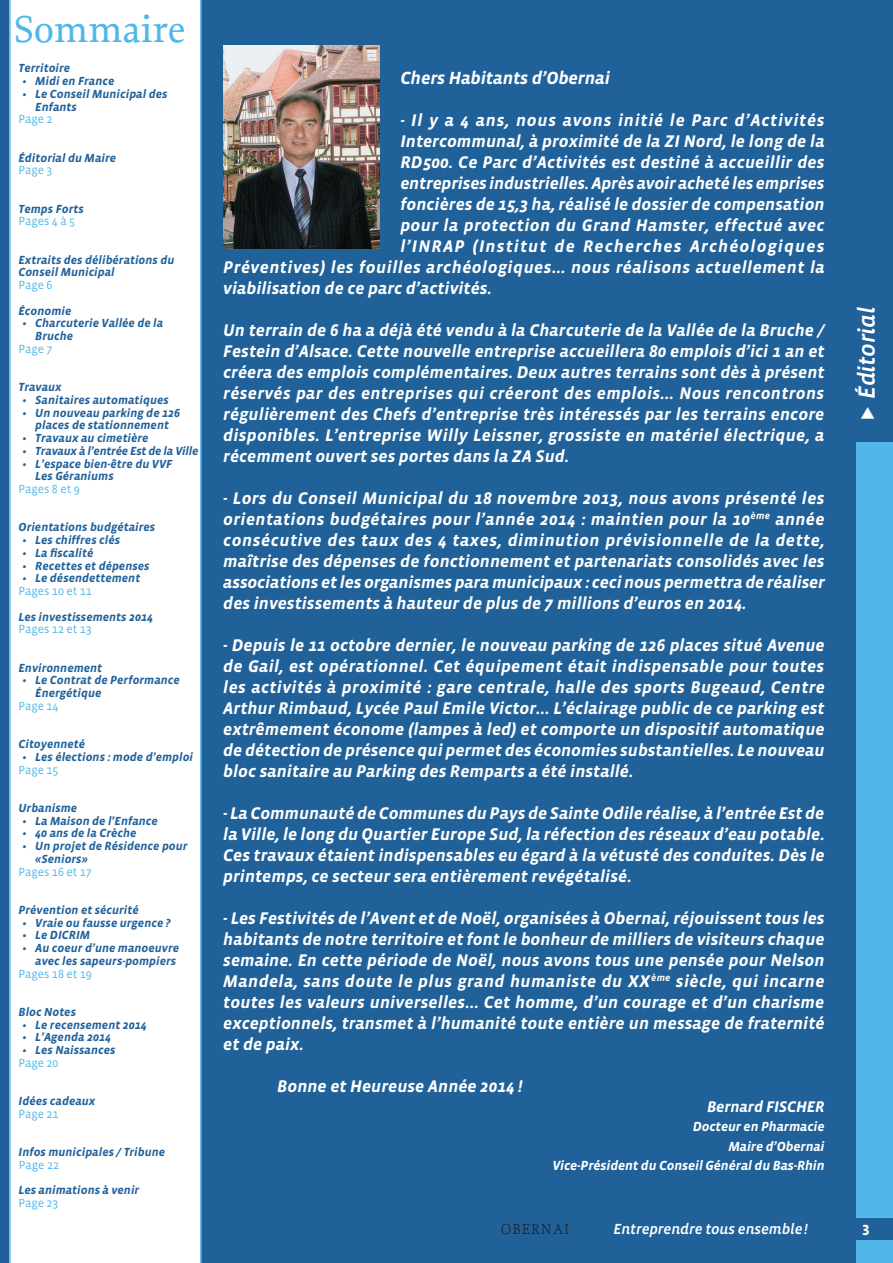
<style>
.page{position:relative;width:893px;height:1263px;background:#20619a}
.page>*{position:absolute;margin:0;border:0;box-sizing:border-box;transform-origin:0 0}
.t1{font:500 39px "Proforma";color:#50b7e8}
.t2{font:24px "Vista Sans Alt Med Ita";letter-spacing:-.02em;color:#fff}
.t3{font:21px "Proforma Ultra Light SC";letter-spacing:.05em;color:#231f20}
.t4{font:italic 700 18px "Vista Sans";letter-spacing:-.01em;color:#fff}
.t5{font:italic 700 17.25px/21px "Vista Sans";color:#fff;text-align:justify}
.t6{font:italic 700 17.25px "Vista Sans";letter-spacing:.025em;color:#fff}
.t7{font:italic 700 17.25px "Vista Sans";letter-spacing:.02em;color:#fff}
.t8{font:italic 700 17.25px "Vista Sans";letter-spacing:.04em;color:#fff}
.t9{font:italic 700 17.25px "Vista Sans";letter-spacing:.065em;color:#fff}
.t10{font:italic 700 15.75px "Vista Sans";letter-spacing:-.01em;color:#fff}
.t11{font:15px "Vista Sans Alt Med Ita";letter-spacing:-.01em;color:#fff}
.t12{font:700 15px "Vista Sans Alt";color:#fff}
.t13{font:italic 700 13.5px/19.5px "Vista Sans";letter-spacing:-.01em;color:#fff;text-align:right}
.t14{font:italic 700 12px/12.8px "Vista Sans";color:#20619a}
.t15{font:12px "Vista Sans";color:#50b7e8}
.t16{font:italic 700 12px "Vista Sans";letter-spacing:-.02em;color:#20619a}
</style>
<div class="page">
<div style="left:9px;top:0;width:193px;height:1263px;background:#fff"></div>
<img style="left:223px;top:46px;width:156px;height:202px">
<div style="left:857px;top:420px;width:36px;height:843px;background:#50b7e8"></div>
<div style="left:839px;top:0;width:54px;height:441px;background:#20619a"></div>
<div style="left:839px;top:1218px;width:54px;height:21px;background:#20619a"></div>
<h1 class="t1" style="left:14px;top:5px;width:173px">Sommaire</h1>
<p class="t14" style="left:19px;top:62px;width:53px">Territoire</p>
<p class="t14" style="left:23px;top:75px;width:93px">• Midi en France</p>
<p class="t14" style="left:35px;top:88px;width:134px;text-indent:-13px">• Le Conseil Municipal des<br>Enfants</p>
<p class="t15" style="left:19px;top:113px;width:36px">Page 2</p>
<p class="t14" style="left:19px;top:151px;width:99px">Éditorial du Maire</p>
<p class="t15" style="left:19px;top:164px;width:36px">Page 3</p>
<p class="t14" style="left:19px;top:202px;width:67px">Temps Forts</p>
<p class="t15" style="left:19px;top:215px;width:58px">Pages 4 à 5</p>
<p class="t14" style="left:19px;top:253px;width:157px">Extraits des délibérations du<br>Conseil Municipal</p>
<p class="t15" style="left:19px;top:279px;width:36px">Page 6</p>
<p class="t14" style="left:19px;top:304px;width:54px">Économie</p>
<p class="t14" style="left:35px;top:317px;width:130px;text-indent:-13px">• Charcuterie Vallée de la<br>Bruche</p>
<p class="t15" style="left:19px;top:343px;width:36px">Page 7</p>
<p class="t14" style="left:19px;top:381px;width:45px">Travaux</p>
<p class="t14" style="left:23px;top:394px;width:148px">• Sanitaires automatiques</p>
<p class="t14" style="left:23px;top:406px;width:159px;text-align:center">• Un nouveau parking de 126 places de stationnement</p>
<p class="t14" style="left:23px;top:432px;width:128px">• Travaux au cimetière</p>
<p class="t16" style="left:23px;top:445px;width:178px">• Travaux à l’entrée Est de la Ville</p>
<p class="t14" style="left:35px;top:457px;width:139px;text-indent:-13px">• L’espace bien-être du VVF<br>Les Géraniums</p>
<p class="t15" style="left:19px;top:483px;width:63px">Pages 8 et 9</p>
<p class="t14" style="left:19px;top:521px;width:138px">Orientations budgétaires</p>
<p class="t14" style="left:23px;top:534px;width:99px">• Les chiffres clés</p>
<p class="t14" style="left:23px;top:547px;width:72px">• La fiscalité</p>
<p class="t14" style="left:23px;top:559px;width:129px">• Recettes et dépenses</p>
<p class="t14" style="left:23px;top:572px;width:119px">• Le désendettement</p>
<p class="t15" style="left:19px;top:585px;width:75px">Pages 10 et 11</p>
<p class="t14" style="left:19px;top:610px;width:136px">Les investissements 2014</p>
<p class="t15" style="left:19px;top:623px;width:75px">Pages 12 et 13</p>
<p class="t14" style="left:19px;top:661px;width:85px">Environnement</p>
<p class="t14" style="left:35px;top:674px;width:146px;text-indent:-13px">• Le Contrat de Performance<br>Énergétique</p>
<p class="t15" style="left:19px;top:700px;width:42px">Page 14</p>
<p class="t14" style="left:19px;top:738px;width:68px">Citoyenneté</p>
<p class="t14" style="left:23px;top:751px;width:172px">• Les élections : mode d’emploi</p>
<p class="t15" style="left:19px;top:763px;width:42px">Page 15</p>
<p class="t14" style="left:19px;top:802px;width:60px">Urbanisme</p>
<p class="t14" style="left:23px;top:814px;width:137px">• La Maison de l’Enfance</p>
<p class="t14" style="left:23px;top:827px;width:115px">• 40 ans de la Crèche</p>
<p class="t14" style="left:35px;top:840px;width:154px;text-indent:-13px">• Un projet de Résidence pour «Seniors»</p>
<p class="t15" style="left:19px;top:865px;width:75px">Pages 16 et 17</p>
<p class="t14" style="left:19px;top:904px;width:122px">Prévention et sécurité</p>
<p class="t14" style="left:23px;top:916px;width:150px">• Vraie ou fausse urgence ?</p>
<p class="t14" style="left:23px;top:929px;width:69px">• Le DICRIM</p>
<p class="t14" style="left:23px;top:942px;width:158px;text-align:right">• Au coeur d’une manoeuvre avec les sapeurs-pompiers</p>
<p class="t15" style="left:19px;top:967px;width:75px">Pages 18 et 19</p>
<p class="t14" style="left:19px;top:1006px;width:59px">Bloc Notes</p>
<p class="t14" style="left:23px;top:1018px;width:126px">• Le recensement 2014</p>
<p class="t14" style="left:23px;top:1031px;width:90px">• L’Agenda 2014</p>
<p class="t14" style="left:23px;top:1044px;width:94px">• Les Naissances</p>
<p class="t15" style="left:19px;top:1056px;width:42px">Page 20</p>
<p class="t14" style="left:19px;top:1095px;width:78px">Idées cadeaux</p>
<p class="t15" style="left:19px;top:1107px;width:42px">Page 21</p>
<p class="t14" style="left:19px;top:1146px;width:148px">Infos municipales / Tribune</p>
<p class="t15" style="left:19px;top:1158px;width:42px">Page 22</p>
<p class="t14" style="left:19px;top:1184px;width:122px">Les animations à venir</p>
<p class="t15" style="left:19px;top:1197px;width:42px">Page 23</p>
<p class="t4" style="left:400px;top:69px;width:211px">Chers Habitants d’Obernai</p>
<p class="t8" style="left:400px;top:111px;width:426px">- Il y a 4 ans, nous avons initié le Parc d’Activités</p>
<p class="t5" style="left:400px;top:131px;width:426px">Intercommunal, à proximité de la ZI Nord, le long de la</p>
<p class="t5" style="left:400px;top:152px;width:426px">RD500. Ce Parc d’Activités est destiné à accueillir des</p>
<p class="t5" style="left:400px;top:173px;width:426px">entreprises industrielles. Après avoir acheté les emprises</p>
<p class="t5" style="left:400px;top:194px;width:426px">foncières de 15,3 ha, réalisé le dossier de compensation</p>
<p class="t7" style="left:400px;top:216px;width:426px">pour la protection du Grand Hamster, effectué avec</p>
<p class="t9" style="left:400px;top:237px;width:426px">l’INRAP (Institut de Recherches Archéologiques</p>
<p class="t6" style="left:223px;top:258px;width:603px">Préventives) les fouilles archéologiques… nous réalisons actuellement la</p>
<p class="t5" style="left:223px;top:278px;width:270px">viabilisation de ce parc d’activités.</p>
<p class="t5" style="left:223px;top:320px;width:603px">Un terrain de 6 ha a déjà été vendu à la Charcuterie de la Vallée de la Bruche / Festein d’Alsace. Cette nouvelle entreprise accueillera 80 emplois d’ici 1 an et créera des emplois complémentaires. Deux autres terrains sont dès à présent réservés par des entreprises qui créeront des emplois… Nous rencontrons régulièrement des Chefs d’entreprise très intéressés par les terrains encore disponibles. L’entreprise Willy Leissner, grossiste en matériel électrique, a récemment ouvert ses portes dans la ZA Sud.</p>
<p class="t5" style="left:223px;top:488px;width:603px">- Lors du Conseil Municipal du 18 novembre 2013, nous avons présenté les orientations budgétaires pour l’année 2014 : maintien pour la 10<sup>ème</sup> année consécutive des taux des 4 taxes, diminution prévisionnelle de la dette, maîtrise des dépenses de fonctionnement et partenariats consolidés avec les associations et les organismes para municipaux : ceci nous permettra de réaliser des investissements à hauteur de plus de 7 millions d’euros en 2014.</p>
<p class="t5" style="left:223px;top:635px;width:603px">- Depuis le 11 octobre dernier, le nouveau parking de 126 places situé Avenue de Gail, est opérationnel. Cet équipement était indispensable pour toutes les activités à proximité : gare centrale, halle des sports Bugeaud, Centre Arthur Rimbaud, Lycée Paul Emile Victor… L’éclairage public de ce parking est extrêmement économe (lampes à led) et comporte un dispositif automatique de détection de présence qui permet des économies substantielles. Le nouveau bloc sanitaire au Parking des Remparts a été installé.</p>
<p class="t5" style="left:223px;top:803px;width:603px">- La Communauté de Communes du Pays de Sainte Odile réalise, à l’entrée Est de la Ville, le long du Quartier Europe Sud, la réfection des réseaux d’eau potable.<br>Ces travaux étaient indispensables eu égard à la vétusté des conduites. Dès le printemps, ce secteur sera entièrement revégétalisé.</p>
<p class="t5" style="left:223px;top:908px;width:603px">- Les Festivités de l’Avent et de Noël, organisées à Obernai, réjouissent tous les habitants de notre territoire et font le bonheur de milliers de visiteurs chaque semaine. En cette période de Noël, nous avons tous une pensée pour Nelson Mandela, sans doute le plus grand humaniste du XX<sup>ème</sup> siècle, qui incarne toutes les valeurs universelles… Cet homme, d’un courage et d’un charisme exceptionnels, transmet à l’humanité toute entière un message de fraternité et de paix.</p>
<p class="t5" style="left:277px;top:1076px;width:247px">Bonne et Heureuse Année 2014 !</p>
<p class="t10" style="left:707px;top:1098px;width:119px">Bernard FISCHER</p>
<p class="t13" style="left:552px;top:1117px;width:274px">Docteur en Pharmacie<br>Maire d’Obernai<br>Vice-Président du Conseil Général du Bas-Rhin</p>
<h2 class="t2" style="left:855px;top:423px;width:118px;rotate:-90deg">◆ Éditorial</h2>
<p class="t3" style="left:501px;top:1214px;width:70px">obernai</p>
<p class="t11" style="left:613px;top:1221px;width:196px">Entreprendre tous ensemble!</p>
<p class="t12" style="left:862px;top:1222px;width:9px">3</p>
</div>
